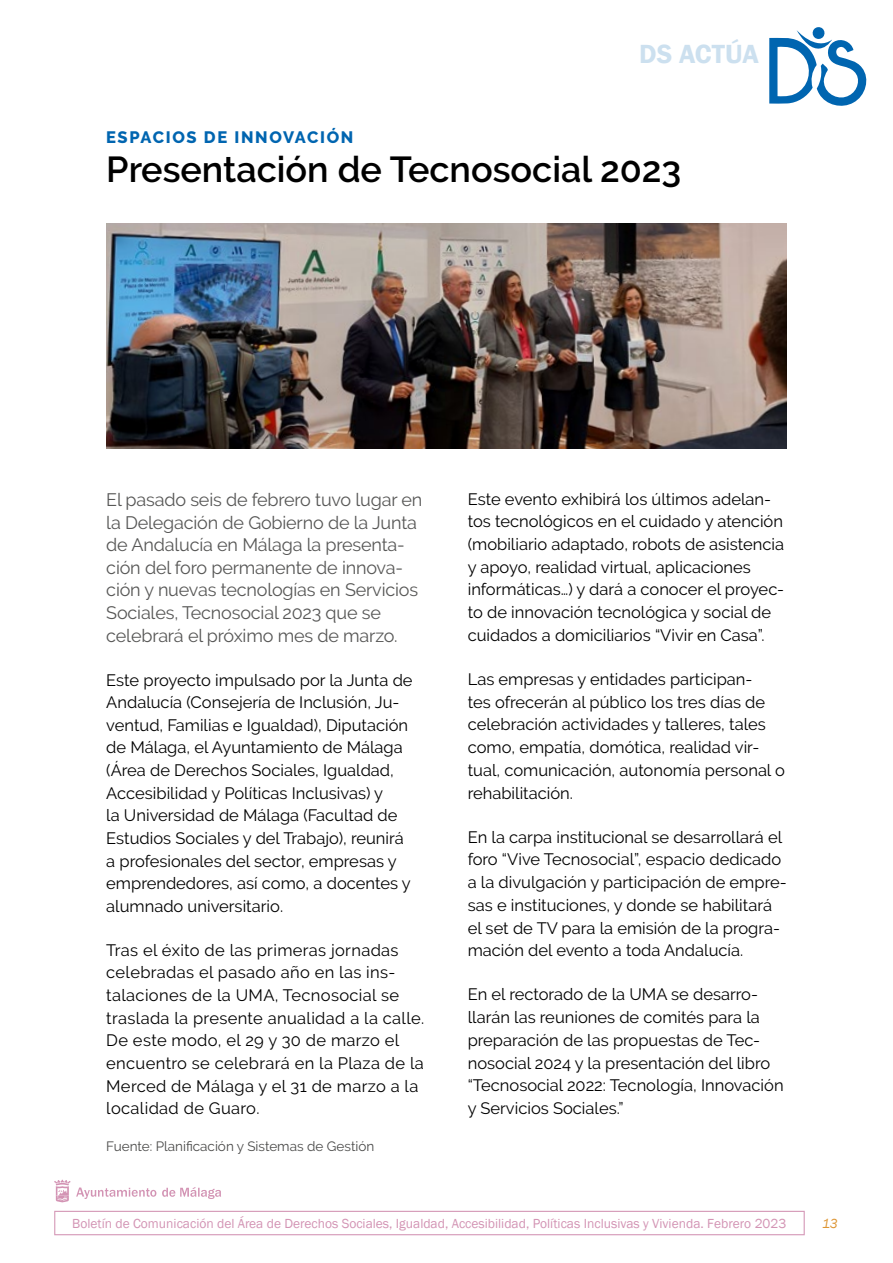
<style>
.page{position:relative;width:893px;height:1263px;background:#fff}
.page>*{position:absolute;margin:0;border:0;box-sizing:border-box;transform-origin:0 0}
.t1{font:600 36px "Raleway";color:#000}
.t2{font:600 27px "Franklin Gothic";color:#cce0ef}
.t3{font:18px/22.6px "Raleway";letter-spacing:-.01em;color:#575756}
.t4{font:16.5px/22.8px "Raleway";color:#000}
.t5{font:16.5px/22.6px "Raleway";letter-spacing:.02em;color:#000}
.t6{font:800 16.5px "Raleway";letter-spacing:.1em;color:#0065b0}
.t7{font:13.5px "Franklin Gothic";color:#d394b4}
.t8{font:13.5px "Raleway";color:#4a4a49}
.t9{font:italic 13.5px "Franklin Gothic";color:#dd9533}
</style>
<div class="page">
<svg style="left:54px;top:1179px;width:751px;height:57px"></svg>
<svg style="left:769px;top:27px;width:98px;height:79px"></svg>
<img style="left:106px;top:223px;width:681px;height:226px">
<h2 class="t2" style="left:639px;top:38px;width:121px">DS ACTÚA</h2>
<p class="t6" style="left:106px;top:128px;width:249px">ESPACIOS DE INNOVACIÓN</p>
<h1 class="t1" style="left:106px;top:149px;width:577px">Presentación de Tecnosocial 2023</h1>
<p class="t3" style="left:106px;top:488px;width:318px">El pasado seis de febrero tuvo lugar en la Delegación de Gobierno de la Junta de Andalucía en Málaga la presenta&shy;ción del foro permanente de innova&shy;ción y nuevas tecnologías en Servicios Sociales, Tecnosocial 2023 que se celebrará el próximo mes de marzo.</p>
<p class="t4" style="left:106px;top:668px;width:308px">Este proyecto impulsado por la Junta de Andalucía (Consejería de Inclusión, Ju&shy;ventud, Familias e Igualdad), Diputación de Málaga, el Ayuntamiento de Málaga (Área de Derechos Sociales, Igualdad, Accesibilidad y Políticas Inclusivas) y<br>la Universidad de Málaga (Facultad de Estudios Sociales y del Trabajo), reunirá a profesionales del sector, empresas y emprendedores, así como, a docentes y alumnado universitario.</p>
<p class="t5" style="left:106px;top:938px;width:320px">Tras el éxito de las primeras jornadas celebradas el pasado año en las ins&shy;talaciones de la UMA, Tecnosocial se traslada la presente anualidad a la calle.<br>De este modo, el 29 y 30 de marzo el encuentro se celebrará en la Plaza de la Merced de Málaga y el 31 de marzo a la localidad de Guaro.</p>
<p class="t8" style="left:106px;top:1138px;width:270px">Fuente: Planificación y Sistemas de Gestión</p>
<p class="t4" style="left:468px;top:487px;width:318px">Este evento exhibirá los últimos adelan&shy;tos tecnológicos en el cuidado y atención (mobiliario adaptado, robots de asistencia y apoyo, realidad virtual, aplicaciones informáticas…) y dará a conocer el proyec&shy;to de innovación tecnológica y social de cuidados a domiciliarios “Vivir en Casa”.</p>
<p class="t4" style="left:468px;top:668px;width:319px">Las empresas y entidades participan-<br>tes ofrecerán al público los tres días de celebración actividades y talleres, tales como, empatía, domótica, realidad vir&shy;tual, comunicación, autonomía personal o rehabilitación.</p>
<p class="t4" style="left:468px;top:825px;width:320px">En la carpa institucional se desarrollará el foro “Vive Tecnosocial”, espacio dedicado a la divulgación y participación de empre&shy;sas e instituciones, y donde se habilitará el set de TV para la emisión de la progra&shy;mación del evento a toda Andalucía.</p>
<p class="t4" style="left:468px;top:983px;width:317px">En el rectorado de la UMA se desarro&shy;llarán las reuniones de comités para la preparación de las propuestas de Tec&shy;nosocial 2024 y la presentación del libro “Tecnosocial 2022: Tecnología, Innovación y Servicios Sociales.”</p>
<p class="t7" style="left:72px;top:1215px;width:715px">Boletín de Comunicación del Área de Derechos Sociales, Igualdad, Accesibilidad, Políticas Inclusivas y Vivienda. Febrero 2023</p>
<p class="t9" style="left:822px;top:1215px;width:17px">13</p>
</div>
